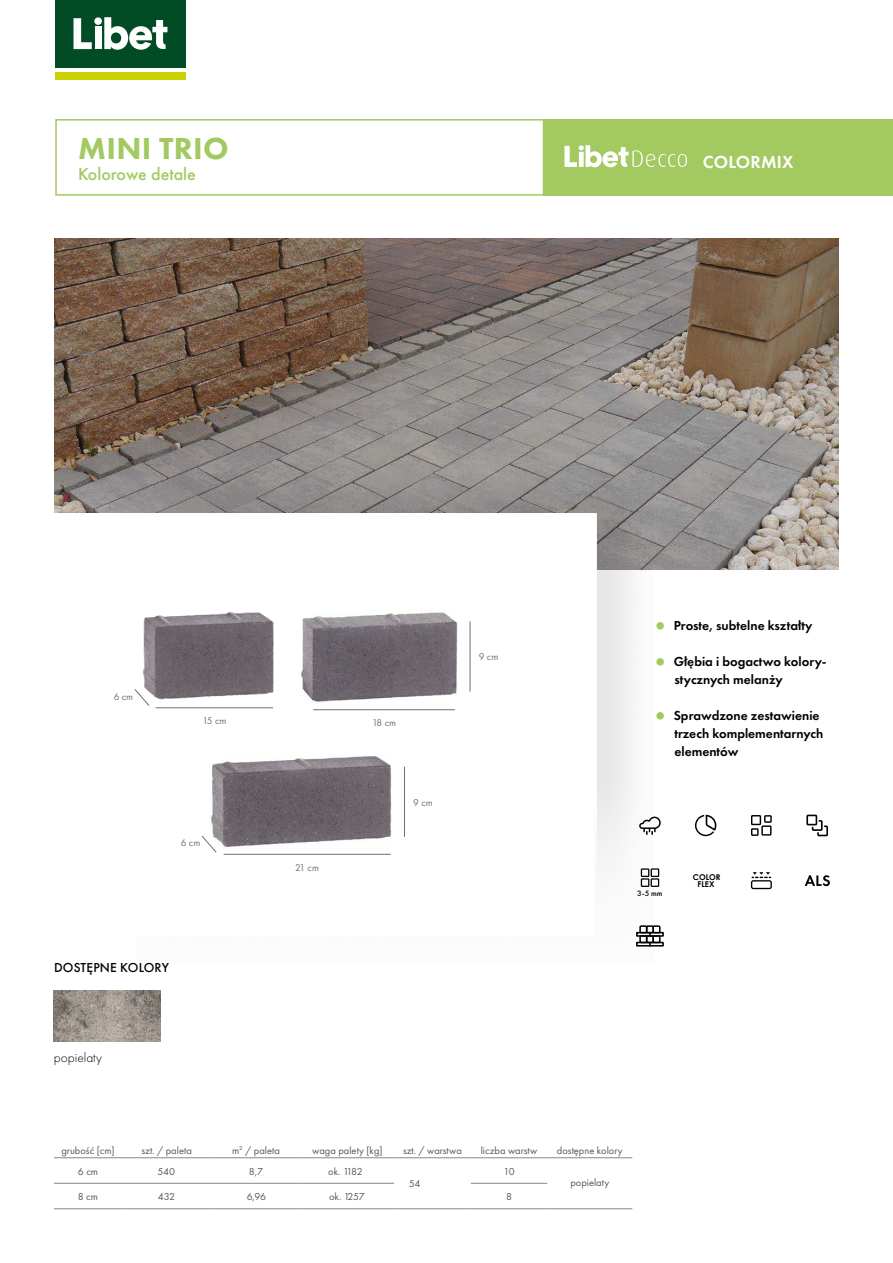
<style>
.page{position:relative;width:893px;height:1263px;background:#fff}
.page>*{position:absolute;margin:0;border:0;box-sizing:border-box;transform-origin:0 0}
.t1{font:800 31.5px "Futura PT";letter-spacing:.01em;color:#a3c961}
.t2{font:500 18px "Futura PT";color:#a3c961}
.t3{font:600 18px "Futura PT";letter-spacing:.01em;color:#fff}
.t4{font:600 13.5px/18px "Futura PT";color:#000}
.t5{font:500 13.5px "Futura PT";letter-spacing:.01em;color:#000}
.t6{font:300 13.5px "Futura PT";color:#000}
.t7{font:10.5px "Futura PT";color:#585757}
.t8{font:10.2px "Futura PT";color:#70706f}
.t9{font:500 8.1px "Futura PT";color:#000}
.t10{font:700 7.95px/6.9px "Century Gothic";color:#000;text-align:center}
.s1{font-weight:800;font-size:27px;color:#a3c961}
</style>
<div class="page">
<img style="left:54px;top:238px;width:785px;height:332px">
<svg style="left:137px;top:464px;width:517px;height:483px"></svg>
<div style="left:139px;top:513px;width:457px;height:458px;background:#fff"></div>
<div style="left:34px;top:513px;width:560px;height:422px;background:#fff"></div>
<div style="left:543px;top:119px;width:350px;height:77px;background:#a3c961"></div>
<svg style="left:564px;top:145px;width:123px;height:22px"></svg>
<div style="left:55px;top:0;width:131px;height:67px;background:#014c24"></div>
<svg style="left:74px;top:18px;width:18px;height:31px"></svg>
<div style="left:94px;top:17px;width:8px;height:8px;background:#fff;border-radius:50%"></div>
<div style="left:95px;top:27px;width:7px;height:22px;background:#fff"></div>
<svg style="left:104px;top:17px;width:63px;height:33px"></svg>
<div style="left:55px;top:72px;width:131px;height:8px;background:#cad203"></div>
<div style="left:55px;top:119px;width:489px;height:77px;border:2px solid #a3c961"></div>
<img style="left:143px;top:612px;width:131px;height:88px">
<img style="left:300px;top:612px;width:158px;height:90px">
<hr style="left:313px;top:709px;width:142px;height:1px;background:#70706f">
<hr style="left:156px;top:707px;width:117px;height:1px;background:#70706f">
<hr style="left:470px;top:621px;width:1px;height:70px;background:#70706f">
<img style="left:211px;top:756px;width:181px;height:91px">
<svg style="left:201px;top:835px;width:16px;height:18px"></svg>
<hr style="left:224px;top:854px;width:167px;height:1px;background:#70706f">
<hr style="left:404px;top:767px;width:1px;height:70px;background:#70706f">
<svg style="left:134px;top:689px;width:16px;height:17px"></svg>
<svg style="left:695px;top:815px;width:21px;height:21px"></svg>
<svg style="left:806px;top:815px;width:22px;height:21px"></svg>
<svg style="left:751px;top:815px;width:21px;height:21px"></svg>
<svg style="left:641px;top:868px;width:18px;height:19px"></svg>
<div style="left:639px;top:935px;width:8px;height:8px;border:2px solid #000"></div>
<div style="left:646px;top:935px;width:8px;height:8px;border:2px solid #000"></div>
<div style="left:652px;top:935px;width:9px;height:8px;border:2px solid #000"></div>
<div style="left:636px;top:942px;width:28px;height:4px;border:2px solid #000"></div>
<div style="left:636px;top:932px;width:28px;height:5px;border:2px solid #000"></div>
<div style="left:639px;top:925px;width:8px;height:8px;border:2px solid #000"></div>
<div style="left:646px;top:925px;width:8px;height:8px;border:2px solid #000"></div>
<div style="left:652px;top:925px;width:9px;height:8px;border:2px solid #000"></div>
<svg style="left:751px;top:872px;width:21px;height:17px"></svg>
<svg style="left:805px;top:875px;width:25px;height:11px"></svg>
<svg style="left:639px;top:817px;width:22px;height:17px"></svg>
<hr style="left:54px;top:1157px;width:68px;height:1px;background:#878787">
<hr style="left:122px;top:1157px;width:89px;height:1px;background:#878787">
<hr style="left:211px;top:1157px;width:90px;height:1px;background:#878787">
<hr style="left:301px;top:1157px;width:93px;height:1px;background:#878787">
<hr style="left:471px;top:1157px;width:76px;height:1px;background:#878787">
<hr style="left:547px;top:1157px;width:85px;height:1px;background:#878787">
<hr style="left:54px;top:1208px;width:68px;height:1px;background:#878787">
<hr style="left:122px;top:1208px;width:89px;height:1px;background:#878787">
<hr style="left:211px;top:1208px;width:90px;height:1px;background:#878787">
<hr style="left:301px;top:1208px;width:93px;height:1px;background:#878787">
<hr style="left:394px;top:1208px;width:77px;height:1px;background:#878787">
<hr style="left:471px;top:1208px;width:76px;height:1px;background:#878787">
<hr style="left:547px;top:1208px;width:85px;height:1px;background:#878787">
<hr style="left:211px;top:1183px;width:90px;height:1px;background:#878787">
<hr style="left:301px;top:1183px;width:93px;height:1px;background:#878787">
<hr style="left:471px;top:1183px;width:76px;height:1px;background:#878787">
<hr style="left:122px;top:1183px;width:89px;height:1px;background:#878787">
<hr style="left:54px;top:1183px;width:68px;height:1px;background:#878787">
<hr style="left:394px;top:1157px;width:77px;height:1px;background:#878787">
<img style="left:54px;top:991px;width:106px;height:51px">
<h1 class="t1" style="left:78px;top:128px;width:152px">MINI TRIO</h1>
<h2 class="t2" style="left:78px;top:163px;width:119px">Kolorowe detale</h2>
<h2 class="t3" style="left:703px;top:150px;width:92px">COLORMIX</h2>
<p class="t8" style="left:114px;top:690px;width:21px">6 cm</p>
<p class="t8" style="left:202px;top:715px;width:26px">15 cm</p>
<p class="t8" style="left:372px;top:717px;width:26px">18 cm</p>
<p class="t8" style="left:181px;top:837px;width:21px">6 cm</p>
<p class="t8" style="left:295px;top:861px;width:25px">21 cm</p>
<p class="t8" style="left:413px;top:796px;width:21px">9 cm</p>
<p class="t5" style="left:54px;top:959px;width:117px">DOSTĘPNE KOLORY</p>
<p class="t6" style="left:54px;top:1050px;width:50px">popielaty</p>
<p class="t8" style="left:479px;top:651px;width:21px">9 cm</p>
<p class="t4" style="left:647px;top:616px;width:167px"><span class="s1">•</span>Proste, subtelne kształty</p>
<p class="t4" style="left:674px;top:652px;width:154px;text-indent:-28px"><span class="s1">•</span>Głębia i bogactwo kolory&shy;stycznych melanży</p>
<p class="t4" style="left:674px;top:706px;width:150px;text-indent:-28px"><span class="s1">•</span>Sprawdzone zestawienie trzech komplementarnych elementów</p>
<p class="t9" style="left:637px;top:888px;width:27px">3-5 mm</p>
<p class="t10" style="left:693px;top:873px;width:29px">COLOR<br>FLEX</p>
<p class="t7" style="left:61px;top:1144px;width:55px">grubość [cm]</p>
<p class="t7" style="left:142px;top:1144px;width:52px">szt. / paleta</p>
<p class="t7" style="left:232px;top:1144px;width:49px">m<sup>2</sup> / paleta</p>
<p class="t7" style="left:312px;top:1144px;width:72px">waga palety [kg]</p>
<p class="t7" style="left:403px;top:1144px;width:60px">szt. / warstwa</p>
<p class="t7" style="left:481px;top:1144px;width:58px">liczba warstw</p>
<p class="t7" style="left:557px;top:1144px;width:67px">dostępne kolory</p>
<p class="t7" style="left:78px;top:1165px;width:22px">6 cm</p>
<p class="t7" style="left:158px;top:1165px;width:19px">540</p>
<p class="t7" style="left:249px;top:1165px;width:16px">8,7</p>
<p class="t7" style="left:328px;top:1165px;width:36px">ok. 1182</p>
<p class="t7" style="left:409px;top:1177px;width:13px">54</p>
<p class="t7" style="left:503px;top:1165px;width:13px">10</p>
<p class="t7" style="left:570px;top:1176px;width:40px">popielaty</p>
<p class="t7" style="left:78px;top:1190px;width:22px">8 cm</p>
<p class="t7" style="left:158px;top:1190px;width:19px">432</p>
<p class="t7" style="left:247px;top:1190px;width:21px">6,96</p>
<p class="t7" style="left:329px;top:1190px;width:37px">ok. 1257</p>
<p class="t7" style="left:506px;top:1190px;width:7px">8</p>
</div>
